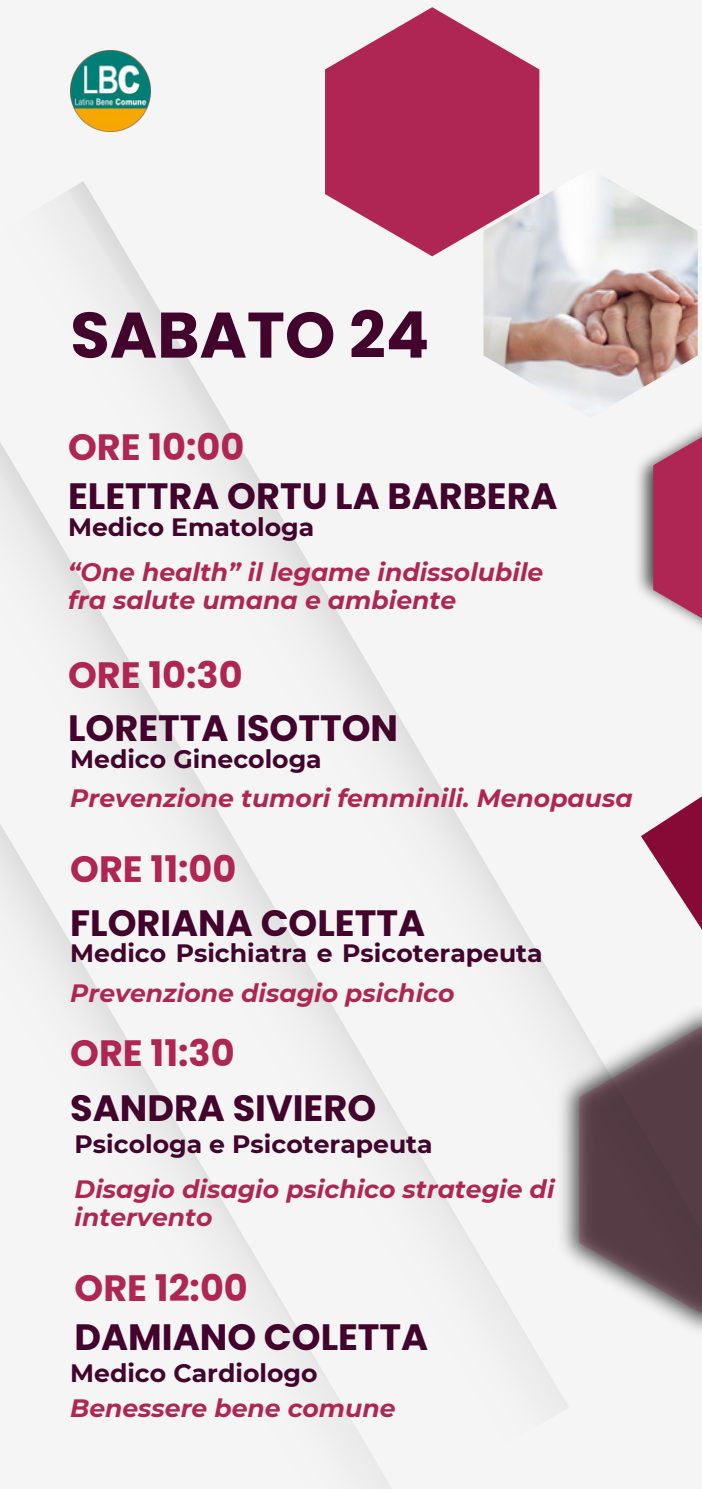
<style>
.page{position:relative;width:702px;height:1489px;background:#fff}
.page>*{position:absolute;margin:0;border:0;box-sizing:border-box;transform-origin:0 0}
.t1{font:700 64.25px "Poppins";color:#42032c}
.t2{font:700 36.75px/54.5px "Poppins";color:#42032c}
.t3{font:italic 700 25px/35.5px "Montserrat";color:#af2655}
.t4{font:700 25px/39.5px "Montserrat";color:#42032c}
.s1{color:#af2655}
.s2{font-style:italic;color:#af2655}
.s3{font-style:normal;color:#42032c}
</style>
<div class="page">
<div style="left:0;top:0;width:701px;height:1489px;background:#f5f5f5"></div>
<svg style="left:325px;top:7px;width:214px;height:174px;fill:#af2655"></svg>
<img style="left:483px;top:169px;width:128px;height:12px">
<img style="left:0;top:181px;width:701px;height:1182px">
<img style="left:543px;top:988px;width:157px;height:364px">
<svg style="left:579px;top:1026px;width:122px;height:288px;background:#77646b"></svg>
<img style="left:0;top:823px;width:392px;height:666px">
<img style="left:70px;top:50px;width:81px;height:81px">
<p class="t1" style="left:70px;top:290px;width:360px">SABATO 24</p>
<p class="t2" style="left:68px;top:423px;width:490px;line-height:48.8px"><span class="s1">ORE 10:00<br></span>ELETTRA ORTU LA BARBERA</p>
<p class="t4" style="left:68px;top:507px;width:247px">Medico Ematologa</p>
<p class="t3" style="left:68px;top:554px;width:476px">“One health” il legame indissolubile</p>
<h2 class="t3" style="left:68px;top:582px;width:389px">fra salute umana e ambiente</h2>
<p class="t2" style="left:68px;top:649px;width:331px;line-height:52.5px"><span class="s1">ORE 10:30<br></span>LORETTA ISOTTON</p>
<p class="t4" style="left:70px;top:739px;width:253px">Medico Ginecologa</p>
<p class="t3" style="left:70px;top:780px;width:564px">Prevenzione tumori femminili. Menopausa</p>
<h2 class="t2" style="left:70px;top:841px;width:356px"><span class="s1">ORE 11:00<br></span>FLORIANA COLETTA</h2>
<h2 class="t4" style="left:70px;top:933px;width:473px">Medico Psichiatra e Psicoterapeuta<br><span class="s2">Prevenzione disagio psichico</span></h2>
<h1 class="t2" style="left:70px;top:1026px;width:307px"><span class="s1">ORE 11:30<br></span>SANDRA SIVIERO</h1>
<p class="t4" style="left:75px;top:1124px;width:359px">Psicologa e Psicoterapeuta</p>
<p class="t3" style="left:75px;top:1171px;width:481px">Disagio disagio psichico strategie di</p>
<p class="t3" style="left:75px;top:1199px;width:139px">intervento</p>
<p class="t2" style="left:75px;top:1264px;width:355px;line-height:48.8px"><span class="s1">ORE 12:00<br></span>DAMIANO COLETTA</p>
<p class="t3" style="left:70px;top:1355px;width:327px"><span class="s3">Medico Cardiologo<br></span>Benessere bene comune</p>
</div>
